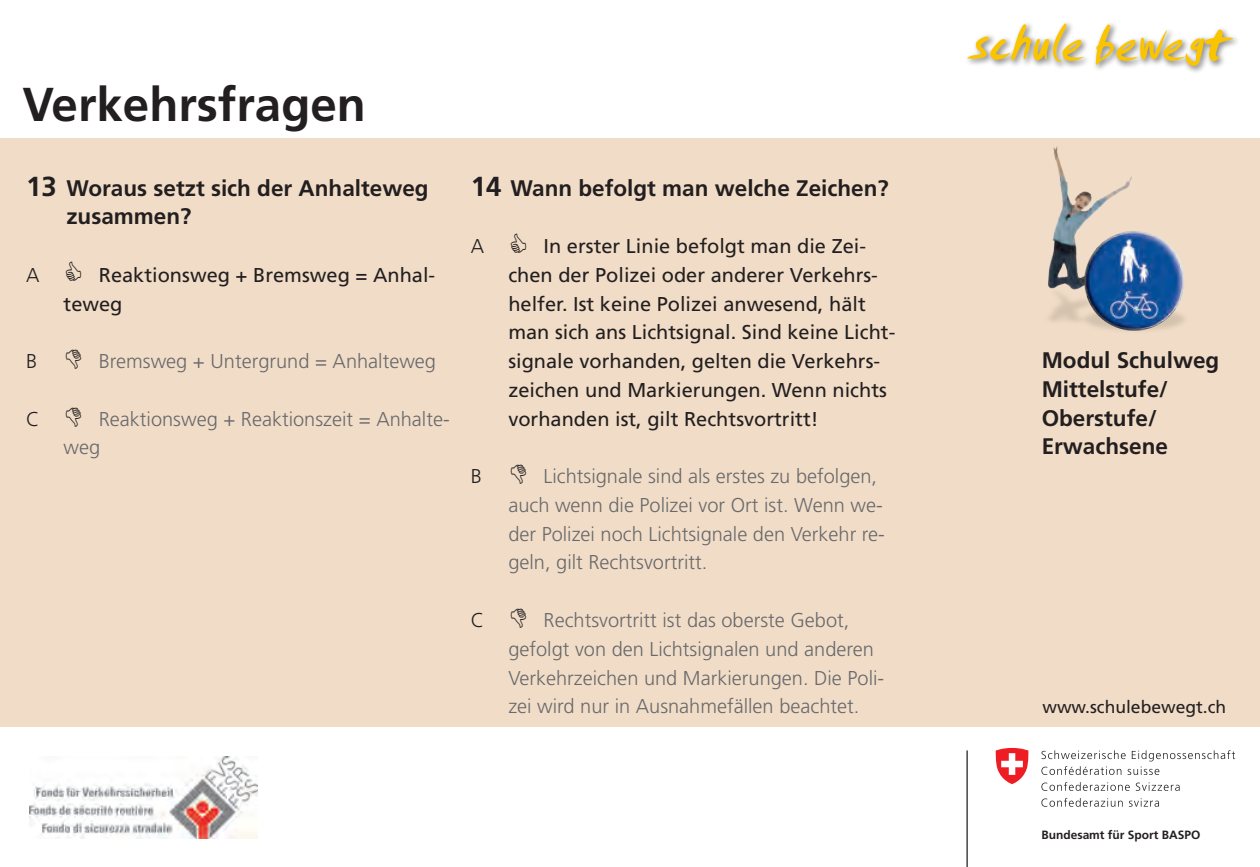
<style>
.page{position:relative;width:1260px;height:867px;background:#fff}
.page>*{position:absolute;margin:0;border:0;box-sizing:border-box;transform-origin:0 0}
.t1{font:700 47.5px "Frutiger LT";color:#231f20}
.t2{font:700 22.5px/28.8px "Frutiger LT";color:#231f20}
.t3{font:300 20px/28.8px "Frutiger LT";color:#69696c}
.t4{font:20px/28.8px "Frutiger LT";color:#231f20}
.t5{font:300 20px "Frutiger LT";color:#231f20}
.t6{font:17.5px "Frutiger LT";color:#231f20}
.t7{font:700 12px "Frutiger LT";color:#231f20}
.s1{font-size:27.5px}
</style>
<div class="page">
<div style="left:0;top:138px;width:1259px;height:589px;background:#f1ddc7"></div>
<img style="left:984px;top:62px;width:21px;height:5px">
<img style="left:1027px;top:62px;width:20px;height:5px">
<img style="left:1047px;top:23px;width:23px;height:43px">
<img style="left:1056px;top:39px;width:31px;height:29px">
<svg style="left:967px;top:24px;width:116px;height:38px"></svg>
<img style="left:1179px;top:66px;width:20px;height:6px">
<img style="left:1199px;top:37px;width:38px;height:34px">
<svg style="left:1095px;top:24px;width:138px;height:42px"></svg>
<hr style="left:966px;top:750px;width:1px;height:116px;background:#231f20">
<svg style="left:1041px;top:750px;width:193px;height:25px"></svg>
<svg style="left:1041px;top:782px;width:88px;height:8px"></svg>
<svg style="left:1135px;top:782px;width:44px;height:8px"></svg>
<svg style="left:1041px;top:797px;width:81px;height:9px"></svg>
<svg style="left:1129px;top:798px;width:29px;height:8px"></svg>
<svg style="left:995px;top:747px;width:33px;height:37px"></svg>
<img style="left:1048px;top:146px;width:137px;height:185px">
<img style="left:30px;top:756px;width:228px;height:82px">
<h1 class="t1" style="left:22px;top:76px;width:345px">Verkehrsfragen</h1>
<p class="t2" style="left:66px;top:173px;width:364px;text-indent:-40px"><span class="s1">13</span> Woraus setzt sich der Anhalteweg zusammen?</p>
<p class="t5" style="left:26px;top:263px;width:15px">A</p>
<p class="t4" style="left:64px;top:260px;width:373px;text-indent:35px">Reaktionsweg + Bremsweg = Anhal&shy;teweg</p>
<p class="t5" style="left:26px;top:350px;width:13px">B</p>
<p class="t3" style="left:99px;top:347px;width:339px">Bremsweg + Untergrund = Anhalteweg</p>
<p class="t5" style="left:26px;top:407px;width:15px">C</p>
<p class="t3" style="left:64px;top:404px;width:387px;text-indent:35px">Reaktionsweg + Reaktionszeit = Anhalte&shy;weg</p>
<p class="t2" style="left:471px;top:173px;width:419px"><span class="s1">14</span> Wann befolgt man welche Zeichen?</p>
<p class="t5" style="left:471px;top:235px;width:15px">A</p>
<p class="t4" style="left:508px;top:232px;width:388px;text-indent:35px">In erster Linie befolgt man die Zei&shy;chen der Polizei oder anderer Verkehrs&shy;helfer. Ist keine Polizei anwesend, hält man sich ans Lichtsignal. Sind keine Licht&shy;signale vorhanden, gelten die Verkehrs&shy;zeichen und Markierungen. Wenn nichts vorhanden ist, gilt Rechtsvortritt!</p>
<p class="t5" style="left:471px;top:465px;width:13px">B</p>
<p class="t3" style="left:508px;top:462px;width:378px;text-indent:35px">Lichtsignale sind als erstes zu befolgen, auch wenn die Polizei vor Ort ist. Wenn we&shy;der Polizei noch Lichtsignale den Verkehr re&shy;geln, gilt Rechtsvortritt.</p>
<p class="t5" style="left:471px;top:608px;width:15px">C</p>
<p class="t3" style="left:508px;top:606px;width:377px;text-indent:35px">Rechtsvortritt ist das oberste Gebot, gefolgt von den Lichtsignalen und anderen Verkehrzeichen und Markierungen. Die Poli&shy;zei wird nur in Ausnahmefällen beachtet.</p>
<p class="t2" style="left:1041px;top:346px;width:179px">Modul Schulweg<br>Mittelstufe/<br>Oberstufe/<br>Erwachsene</p>
<p class="t6" style="left:1042px;top:696px;width:185px">www.schulebewegt.ch</p>
<p class="t7" style="left:1041px;top:827px;width:160px">Bundesamt für Sport BASPO</p>
</div>
